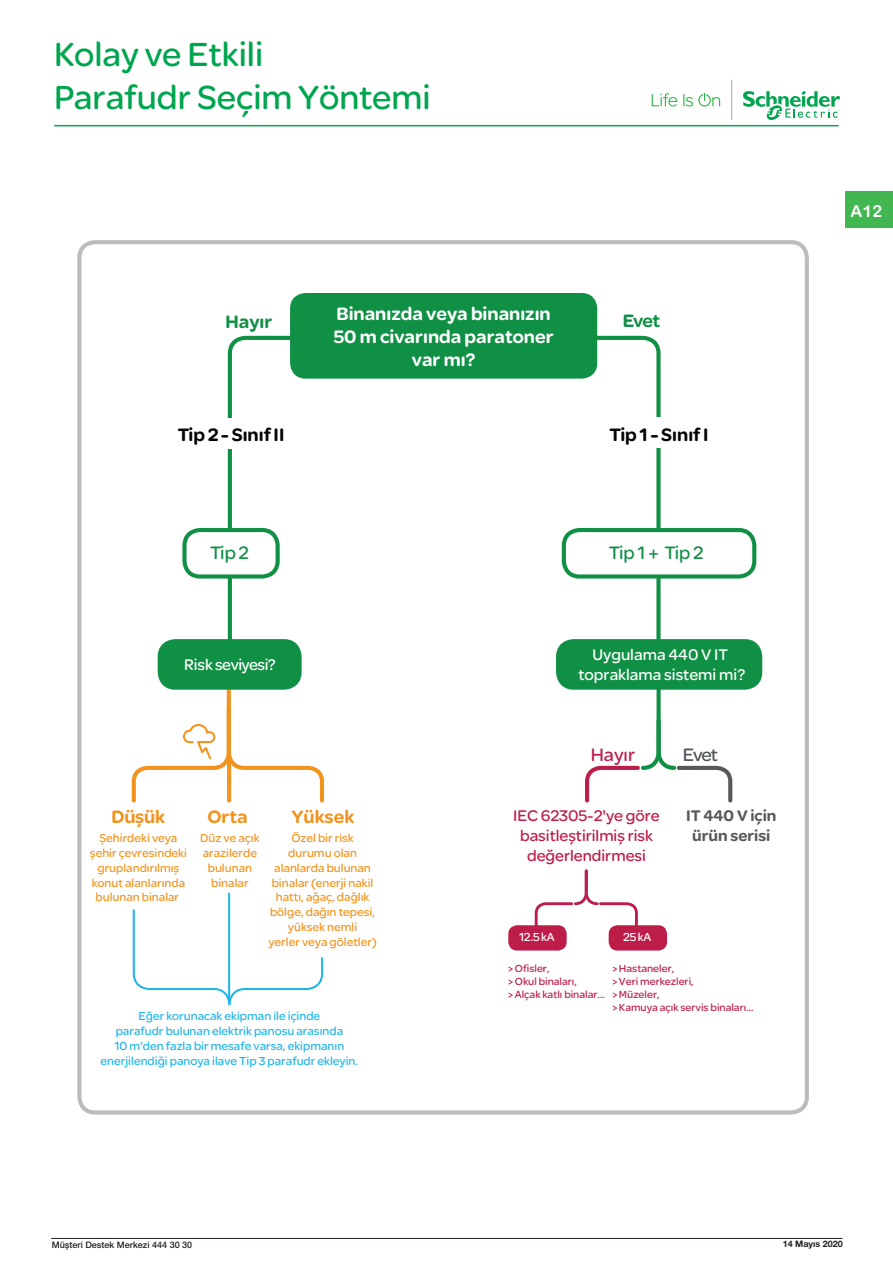
<style>
.page{position:relative;width:893px;height:1263px;background:#fff}
.page>*{position:absolute;margin:0;border:0;box-sizing:border-box;transform-origin:0 0}
.t1{font:43.95px "SE Optimist";color:#109045}
.t2{font:35.7px "SE Optimist";color:#00a54f}
.t3{font:900 19.2px/23.1px "SE Optimist";color:#fff;text-align:center}
.t4{font:900 19.2px "SE Optimist";color:#040503}
.t5{font:900 19.2px "SE Optimist";color:#f1941f}
.t6{font:19.2px "SE Optimist";letter-spacing:.07em;color:#109045}
.t7{font:900 19.2px "SE Optimist";color:#109045}
.t8{font:19.2px "SE Optimist";color:#bd1d49}
.t9{font:19.2px "SE Optimist";color:#505458}
.t10{font:16.5px/19.8px "SE Optimist";color:#bd1d49;text-align:center}
.t11{font:16.5px/19.8px "SE Optimist";color:#fff;text-align:center}
.t12{font:900 16.5px/19.8px "SE Optimist";color:#575759;text-align:center}
.t13{font:16.5px "SE Optimist";letter-spacing:-.035em;color:#fff}
.t14{font:700 16.5px "Arial Rounded MT Pro";color:#fff}
.t15{font:12.3px/14.9px "SE Optimist";color:#f1941f;text-align:center}
.t16{font:12.3px/14.9px "SE Optimist";color:#21b6e8;text-align:center}
.t17{font:12.3px "SE Optimist";color:#fff}
.t18{font:10.95px/13.2px "SE Optimist";color:#bd1d49}
.t19{font:500 9px "Helvetica Neue LT Pro";color:#231f20}
.t20{font:700 9px "Helvetica Neue LT Pro";color:#231f20}
</style>
<div class="page">
<hr style="left:55px;top:125px;width:783px;height:1px;background:#00a94e">
<hr style="left:52px;top:1238px;width:790px;height:1px;background:#231f20">
<svg style="left:652px;top:93px;width:25px;height:14px"></svg>
<svg style="left:683px;top:93px;width:37px;height:14px"></svg>
<svg style="left:743px;top:91px;width:97px;height:29px"></svg>
<hr style="left:731px;top:80px;width:1px;height:40px;background:#a8a9ad">
<div style="left:77px;top:240px;width:732px;height:874px;border:4px solid #babcbd;border-radius:16px"></div>
<div style="left:290px;top:293px;width:307px;height:86px;background:#109045;border-radius:16px"></div>
<svg style="left:226px;top:334px;width:71px;height:313px"></svg>
<svg style="left:579px;top:334px;width:155px;height:469px"></svg>
<div style="left:154px;top:418px;width:152px;height:31px;background:#fff"></div>
<div style="left:160px;top:641px;width:140px;height:47px;background:#109045;border-radius:16px"></div>
<div style="left:158px;top:639px;width:144px;height:51px;border:4px solid #109045;border-radius:16px"></div>
<svg style="left:131px;top:683px;width:194px;height:120px"></svg>
<div style="left:558px;top:641px;width:202px;height:47px;background:#109045;border-radius:16px"></div>
<div style="left:556px;top:639px;width:206px;height:51px;border:4px solid #109045;border-radius:16px"></div>
<div style="left:586px;top:417px;width:145px;height:31px;background:#fff"></div>
<hr style="left:228px;top:893px;width:2px;height:109px;background:#21b6e8">
<svg style="left:132px;top:908px;width:192px;height:97px"></svg>
<div style="left:184px;top:530px;width:94px;height:46px;background:#fff;border-radius:16px"></div>
<div style="left:182px;top:528px;width:98px;height:50px;border:4px solid #109045;border-radius:16px"></div>
<div style="left:564px;top:530px;width:190px;height:46px;background:#fff;border-radius:16px"></div>
<div style="left:562px;top:528px;width:194px;height:50px;border:4px solid #109045;border-radius:16px"></div>
<svg style="left:534px;top:869px;width:104px;height:56px"></svg>
<div style="left:509px;top:926px;width:57px;height:23px;background:#bd1d49;border-radius:8px"></div>
<div style="left:508px;top:925px;width:59px;height:25px;border:2px solid #bd1d49;border-radius:8px"></div>
<div style="left:610px;top:926px;width:56px;height:23px;background:#bd1d49;border-radius:8px"></div>
<div style="left:609px;top:925px;width:58px;height:25px;border:2px solid #bd1d49;border-radius:8px"></div>
<div style="left:846px;top:192px;width:47px;height:36px;background:#42b751"></div>
<p class="t2" style="left:54px;top:30px;width:211px">Kolay ve Etkili</p>
<p class="t2" style="left:54px;top:72px;width:378px">Parafudr Seçim Yöntemi</p>
<p class="t1" style="left:93px;top:73px;width:436px">Kolay ve etkili parafudr</p>
<p class="t3" style="left:334px;top:302px;width:221px">Binanızda veya binanızın<br>50 m civarında paratoner var mı?</p>
<p class="t7" style="left:226px;top:308px;width:48px">Hayır</p>
<p class="t7" style="left:623px;top:307px;width:39px">Evet</p>
<p class="t4" style="left:178px;top:421px;width:108px">Tip2-SınıfII</p>
<p class="t4" style="left:610px;top:420px;width:100px">Tip1 -SınıfI</p>
<p class="t6" style="left:210px;top:539px;width:40px">Tip2</p>
<p class="t6" style="left:609px;top:539px;width:96px">Tip1 + Tip2</p>
<p class="t13" style="left:184px;top:653px;width:93px">Risk seviyesi?</p>
<p class="t5" style="left:112px;top:803px;width:55px">Düşük</p>
<p class="t15" style="left:90px;top:830px;width:99px">Şehirdeki veya şehir çevresindeki gruplandırılmış konut alanlarında bulunan binalar</p>
<p class="t5" style="left:207px;top:803px;width:42px">Orta</p>
<p class="t5" style="left:292px;top:803px;width:64px">Yüksek</p>
<p class="t15" style="left:200px;top:830px;width:61px">Düz ve açık arazilerde bulunan binalar</p>
<p class="t15" style="left:268px;top:830px;width:110px">Özel bir risk durumu olan alanlarda bulunan binalar (enerji nakil hattı, ağaç, dağlık bölge, dağın tepesi, yüksek nemli<br>yerler veya göletler)</p>
<p class="t16" style="left:101px;top:1008px;width:259px">Eğer korunacak ekipman ile içinde<br>parafudr bulunan elektrik panosu arasında<br>10 m'den fazla bir mesafe varsa, ekipmanın enerjilendiği panoya ilave Tip 3 parafudr ekleyin.</p>
<p class="t11" style="left:578px;top:645px;width:168px">Uygulama 440 V IT topraklama sistemi mi?</p>
<p class="t8" style="left:591px;top:741px;width:46px">Hayır</p>
<p class="t9" style="left:683px;top:741px;width:37px">Evet</p>
<p class="t10" style="left:513px;top:805px;width:148px">IEC 62305-2'ye göre basitleştirilmiş risk değerlendirmesi</p>
<p class="t12" style="left:686px;top:805px;width:92px">IT 440 V için ürün serisi</p>
<p class="t17" style="left:519px;top:928px;width:37px">12.5kA</p>
<p class="t17" style="left:623px;top:928px;width:30px">25kA</p>
<p class="t18" style="left:508px;top:961px;width:98px">&gt;Ofisler,<br>&gt;Okul binaları, &gt;Alçak katlı binalar...</p>
<p class="t18" style="left:612px;top:961px;width:143px">&gt;Hastaneler,<br>&gt;Veri merkezleri,<br>&gt;Müzeler,<br>&gt;Kamuya açık servis binaları...</p>
<p class="t14" style="left:850px;top:201px;width:33px">A12</p>
<p class="t19" style="left:52px;top:1239px;width:142px">Müşteri Destek Merkezi 444 30 30</p>
<p class="t20" style="left:783px;top:1238px;width:62px">14 Mayıs 2020</p>
</div>
